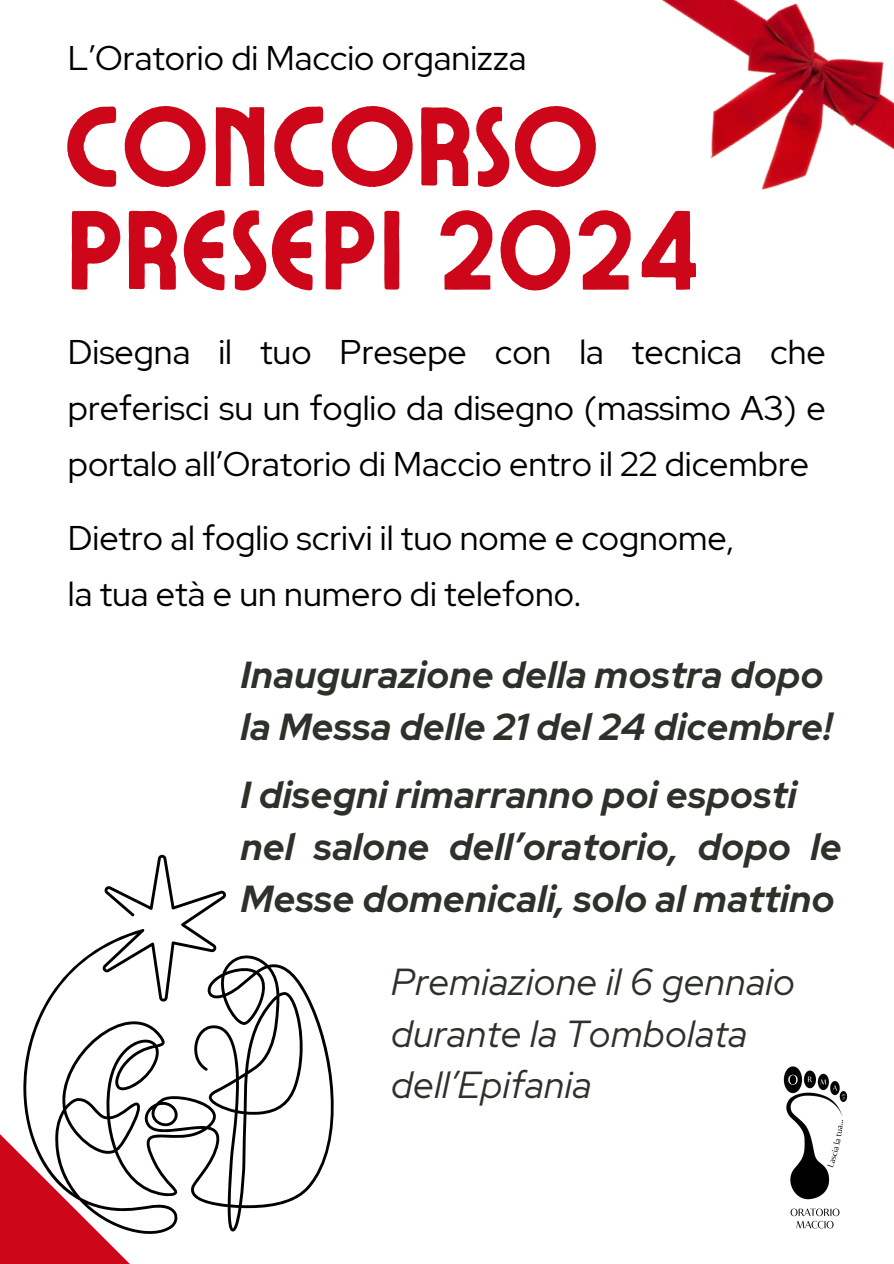
<style>
.page{position:relative;width:894px;height:1264px;background:#fff}
.page>*{position:absolute;margin:0;border:0;box-sizing:border-box;transform-origin:0 0}
.t1{font:112.5px/103.5px "Ayr Lucidity Condensed";color:#cd0619}
.t2{font:italic 700 37.5px/52.1px "Red Hat Display";letter-spacing:.01em;color:#2c322a}
.t3{font:italic 37.5px/51.8px "Red Hat Display";letter-spacing:.01em;color:#2c322a}
.t4{font:34.2px/56.2px "Red Hat Display";color:#000;text-align:justify}
</style>
<div class="page">
<svg style="left:0;top:1134px;width:129px;height:129px;background:#d11e2f"></svg>
<svg style="left:23px;top:854px;width:311px;height:387px"></svg>
<img style="left:662px;top:0;width:231px;height:190px">
<img style="left:783px;top:1066px;width:65px;height:163px">
<p class="t4" style="left:68px;top:29px;width:460px">L’Oratorio di Maccio organizza</p>
<h1 class="t1" style="left:64px;top:89px;width:638px">CONCORSO<br>PRESEPI 2024</h1>
<p class="t4" style="left:68px;top:323px;width:759px">Disegna il tuo Presepe con la tecnica che preferisci su un foglio da disegno (massimo A3) e portalo all’Oratorio di Maccio entro il 22 dicembre</p>
<p class="t4" style="left:68px;top:509px;width:667px">Dietro al foglio scrivi il tuo nome e cognome,</p>
<p class="t4" style="left:68px;top:565px;width:514px">la tua età e un numero di telefono.</p>
<h2 class="t2" style="left:241px;top:648px;width:592px">Inaugurazione della mostra dopo la Messa delle 21 del 24 dicembre!</h2>
<h2 class="t2" style="left:241px;top:768px;width:602px">I disegni rimarranno poi esposti nel salone dell’oratorio, dopo le<br>Messe domenicali, solo al mattino</h2>
<p class="t3" style="left:391px;top:955px;width:405px">Premiazione il 6 gennaio durante la Tombolata dell’Epifania</p>
</div>
